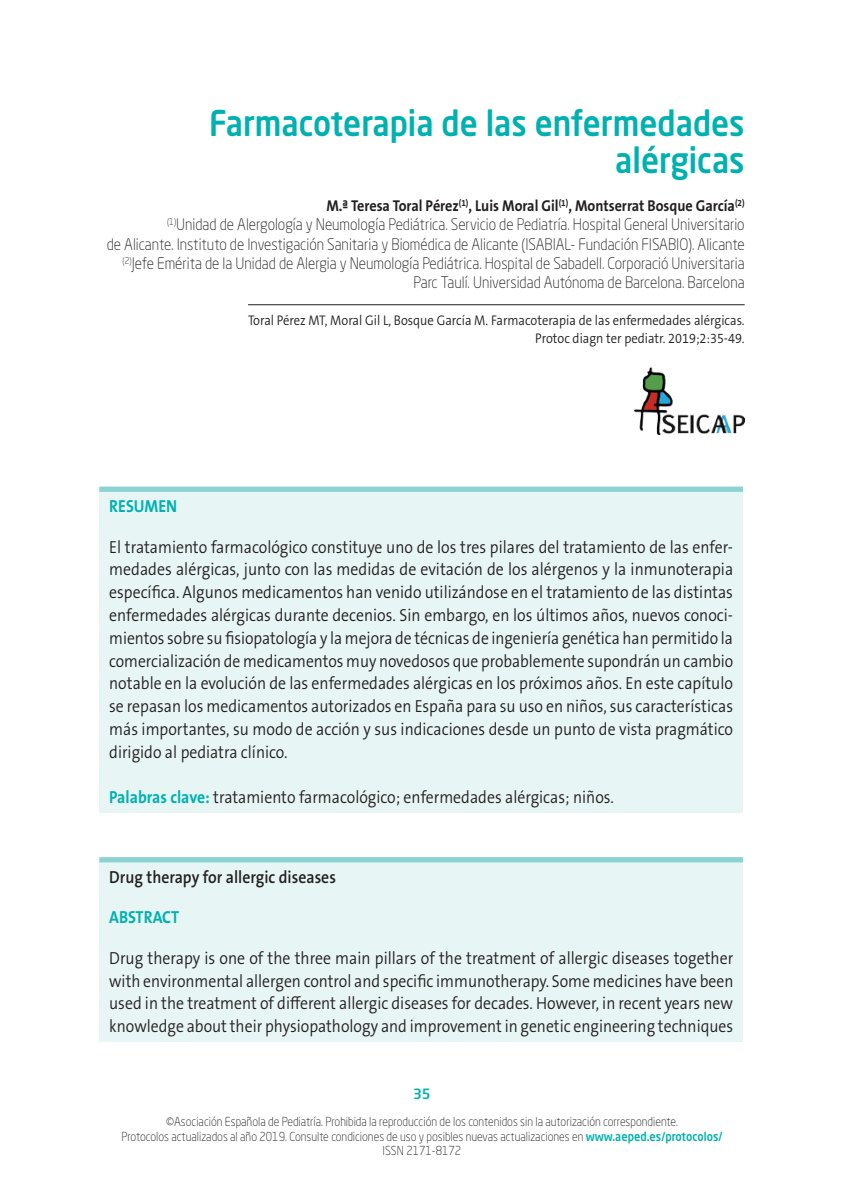
<style>
.page{position:relative;width:844px;height:1191px;background:#fff}
.page>*{position:absolute;margin:0;border:0;box-sizing:border-box;transform-origin:0 0}
.t1{font:500 35px/36.8px "Neo Sans Std";color:#00b1b0;text-align:right;scale:.9 1}
.t2{font:300 17.5px/22.8px "The Sans B Plus W4";color:#231f20;text-align:justify;scale:.9 1}
.t3{font:600 17.5px "The Sans B Plus W6";color:#231f20;scale:.9 1}
.t4{font:700 17.5px "The Sans B Plus W7";color:#00b1b0;scale:.9 1}
.t5{font:300 15.75px/19.2px "Neo Sans Std";color:#231f20;text-align:right;scale:.9 1}
.t6{font:700 15.75px "The Sans B Plus W7";color:#231f20;scale:.9 1}
.t7{font:300 14px/17.5px "The Sans B Plus W4";color:#231f20;text-align:right;scale:.9 1}
.t8{font:500 14px "Neo Sans Std";color:#00b1b0}
.t9{font:300 12.25px/14.7px "Neo Sans Std";color:#231f20;text-align:center;scale:.9 1}
.s1{font-family:"The Sans B Plus W7";font-weight:700;color:#00b1b0}
.s2{font-weight:500;color:#00b1b0}
</style>
<div class="page">
<hr style="left:248px;top:304px;width:496px;height:1px;background:#231f20">
<div style="left:99px;top:489px;width:643px;height:324px;background:#e7f5f4"></div>
<div style="left:99px;top:486px;width:643px;height:6px;background:#8bd2d3"></div>
<img style="left:634px;top:367px;width:110px;height:67px">
<div style="left:99px;top:859px;width:643px;height:183px;background:#e7f5f4"></div>
<div style="left:99px;top:857px;width:643px;height:5px;background:#8bd2d3"></div>
<h1 class="t1" style="left:209px;top:104px;width:596px">Farmacoterapia de las enfermedades alérgicas</h1>
<p class="t6" style="left:326px;top:196px;width:466px">M.ª Teresa Toral Pérez<sup>(1)</sup>, Luis Moral Gil<sup>(1)</sup>, Montserrat Bosque García<sup>(2)</sup></p>
<p class="t5" style="left:107px;top:215px;width:710px"><sup>(1)</sup>Unidad de Alergología y Neumología Pediátrica. Servicio de Pediatría. Hospital General Universitario<br>de Alicante. Instituto de Investigación Sanitaria y Biomédica de Alicante (ISABIAL- Fundación FISABIO). Alicante <sup>(2)</sup>Jefe Emérita de la Unidad de Alergia y Neumología Pediátrica. Hospital de Sabadell. Corporació Universitaria Parc Taulí. Universidad Autónoma de Barcelona. Barcelona</p>
<p class="t7" style="left:248px;top:312px;width:553px">Toral Pérez MT, Moral Gil L, Bosque García M. Farmacoterapia de las enfermedades alérgicas.<br>Protoc diagn ter pediatr. 2019;2:35-49.</p>
<p class="t4" style="left:109px;top:495px;width:77px">RESUMEN</p>
<p class="t2" style="left:109px;top:535px;width:694px">El tratamiento farmacológico constituye uno de los tres pilares del tratamiento de las enfer&shy;medades alérgicas, junto con las medidas de evitación de los alérgenos y la inmunoterapia específica. Algunos medicamentos han venido utilizándose en el tratamiento de las distintas enfermedades alérgicas durante decenios. Sin embargo, en los últimos años, nuevos conoci&shy;mientos sobre su fisiopatología y la mejora de técnicas de ingeniería genética han permitido la comercialización de medicamentos muy novedosos que probablemente supondrán un cambio notable en la evolución de las enfermedades alérgicas en los próximos años. En este capítulo se repasan los medicamentos autorizados en España para su uso en niños, sus características más importantes, su modo de acción y sus indicaciones desde un punto de vista pragmático dirigido al pediatra clínico.</p>
<p class="t2" style="left:109px;top:786px;width:562px"><span class="s1">Palabras clave:</span> tratamiento farmacológico; enfermedades alérgicas; niños.</p>
<p class="t3" style="left:109px;top:865px;width:253px">Drug therapy for allergic diseases</p>
<p class="t4" style="left:109px;top:906px;width:79px">ABSTRACT</p>
<p class="t2" style="left:109px;top:946px;width:695px">Drug therapy is one of the three main pillars of the treatment of allergic diseases together with environmental allergen control and specific immunotherapy. Some medicines have been used in the treatment of different allergic diseases for decades. However, in recent years new knowledge about their physiopathology and improvement in genetic engineering techniques</p>
<p class="t8" style="left:413px;top:1085px;width:19px">35</p>
<p class="t9" style="left:121px;top:1114px;width:669px">©Asociación Española de Pediatría. Prohibida la reproducción de los contenidos sin la autorización correspondiente.<br>Protocolos actualizados al año 2019. Consulte condiciones de uso y posibles nuevas actualizaciones en <span class="s2">www.aeped.es/protocolos/<br></span>ISSN 2171-8172</p>
</div>
